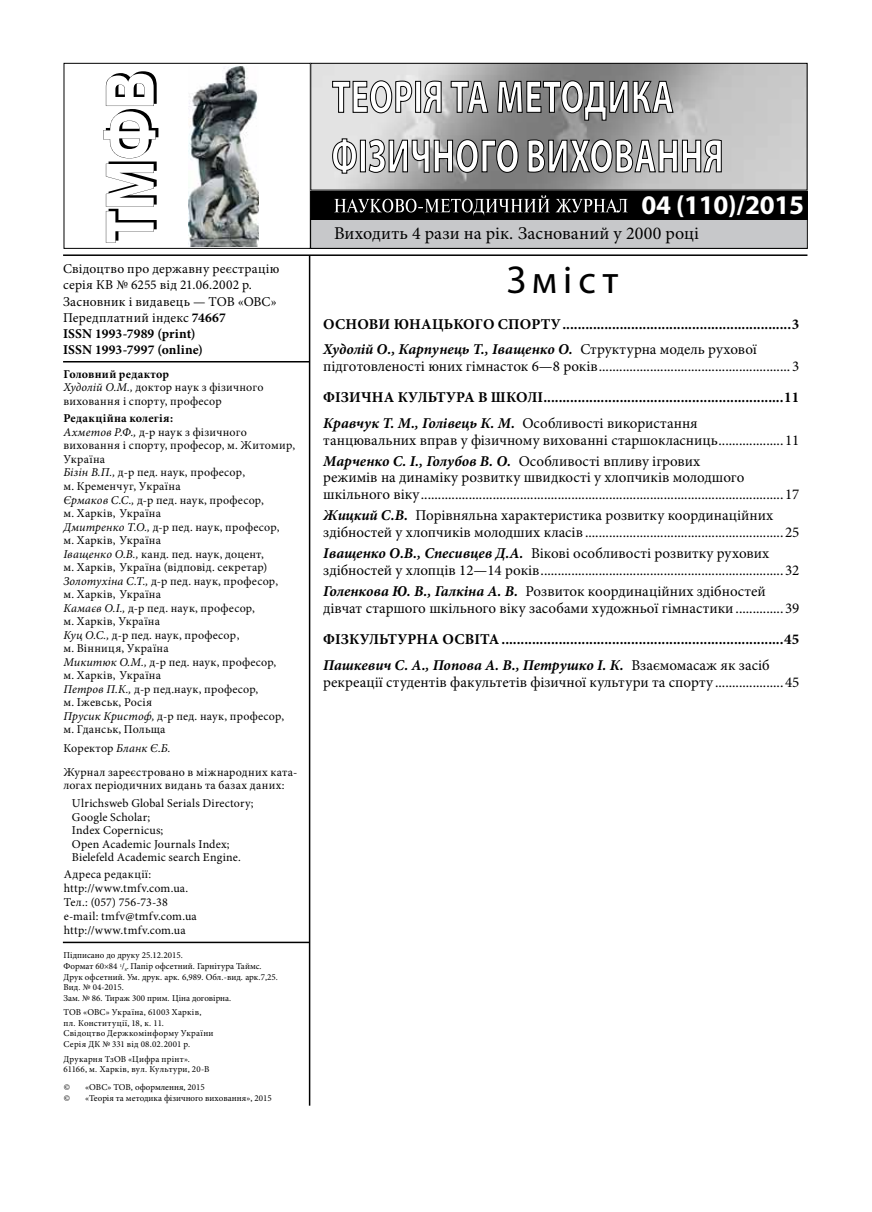
<style>
.page{position:relative;width:872px;height:1212px;background:#fff}
.page>*{position:absolute;margin:0;border:0;box-sizing:border-box;transform-origin:0 0}
.t1{font:39px "Myriad Pro";color:#000}
.t2{font:700 27px "Myriad Pro";letter-spacing:-.01em;color:#fff}
.t3{font:18px "Minion Pro";letter-spacing:.005em;color:#000}
.t4{font:15px/16.8px "Minion Pro";color:#000}
.t5{font:700 15px/25.3px "Minion Pro";letter-spacing:.01em;color:#000}
.t6{font:13.5px/16.2px "Minion Pro";letter-spacing:.02em;color:#000}
.t7{font:12px/13.5px "Minion Pro";letter-spacing:.02em;color:#000}
.t8{font:italic 12px "Minion Pro";letter-spacing:.01em;color:#000}
.t9{font:9px/10.6px "Minion Pro";color:#000}
.t10{font:9px/10.5px "Minion Pro";letter-spacing:.03em;color:#000}
.t11{font:9px/10.5px "Minion Pro";letter-spacing:.025em;color:#000}
.s1{font-weight:700}
.s2{font-style:italic}
.s3{font-style:normal}
.s4{font-weight:400}
.s5{font-weight:700;font-style:italic}
</style>
<div class="page">
<div style="left:311px;top:219px;width:496px;height:29px;background:#c7c8ca"></div>
<div style="left:310px;top:219px;width:497px;height:30px;border:1px solid #000"></div>
<div style="left:64px;top:63px;width:246px;height:186px;border:1px solid #000"></div>
<hr style="left:63px;top:361px;width:247px;height:1px;background:#000">
<hr style="left:63px;top:254px;width:744px;height:2px;background:#000">
<hr style="left:309px;top:256px;width:1px;height:850px;background:#000">
<hr style="left:63px;top:942px;width:246px;height:1px;background:#000">
<div style="left:311px;top:190px;width:496px;height:29px;background:#000"></div>
<div style="left:310px;top:190px;width:497px;height:29px;border:1px solid #000"></div>
<img style="left:188px;top:67px;width:71px;height:180px">
<svg style="left:334px;top:195px;width:294px;height:21px"></svg>
<svg style="left:103px;top:71px;width:55px;height:172px"></svg>
<svg style="left:332px;top:62px;width:342px;height:59px"></svg>
<svg style="left:332px;top:137px;width:390px;height:37px"></svg>
<p class="t6" style="left:63px;top:261px;width:218px">Свідоцтво про державну реєстрацію серія КВ № 6255 від 21.06.2002 р.<br>Засновник і видавець — ТОВ «ОВС»<br>Передплатний індекс <span class="s1">74667<br>ISSN 1993-7989 (print)<br>ISSN 1993-7997 (online)</span></p>
<p class="t7" style="left:63px;top:367px;width:202px"><span class="s1">Головний редактор<br></span><span class="s2">Худолій О.М.,</span> доктор наук з фізичного виховання і спорту, професор</p>
<p class="t7" style="left:63px;top:412px;width:233px"><span class="s1">Редакційна колегія:<br></span><span class="s2">Ахметов Р.Ф.,</span> д-р наук з фізичного виховання і спорту, професор, м. Житомир,<br>Україна<br><span class="s2">Бізін В.П.,</span> д-р пед. наук, професор,<br>м. Кременчуг, Україна<br><span class="s2">Єрмаков С.С.,</span> д-р пед. наук, професор,<br>м. Харків, Україна<br><span class="s2">Дмитренко Т.О.,</span> д-р пед. наук, професор,<br>м. Харків, Україна<br><span class="s2">Іващенко О.В.,</span> канд. пед. наук, доцент,<br>м. Харків, Україна (відповід. секретар)<br><span class="s2">Золотухіна С.Т.,</span> д-р пед. наук, професор,<br>м. Харків, Україна<br><span class="s2">Камаєв О.І.,</span> д-р пед. наук, професор,<br>м. Харків, Україна<br><span class="s2">Куц О.С.,</span> д-р пед. наук, професор ,<br>м. Вінниця, Україна<br><span class="s2">Микитюк О.М.,</span> д-р пед. наук, професор,<br>м. Харків, Україна<br><span class="s2">Петров П.К.,</span> д-р пед.наук, професор,<br>м. Іжевськ, Росія<br><span class="s2">Прусик Кристоф,</span> д-р пед. наук, професор, м. Гданськ, Польща</p>
<p class="t8" style="left:63px;top:740px;width:109px"><span class="s3">Коректор</span> Бланк Є.Б.</p>
<p class="t7" style="left:63px;top:765px;width:235px">Журнал зареєстровано в міжнародних ката&shy;логах періодичних видань та базах даних:</p>
<p class="t7" style="left:72px;top:797px;width:183px">Ulrichsweb Global Serials Directory;<br>Google Scholar;<br>Index Copernicus;<br>Open Academic Journals Index;<br>Bielefeld Academic search Engine.</p>
<p class="t7" style="left:64px;top:867px;width:135px;line-height:14.1px">Адреса редакції: http://www.tmfv.com.ua.<br>Тел.: (057) 756-73-38 e-mail: tmfv@tmfv.com.ua http://www.tmfv.com.ua</p>
<p class="t9" style="left:64px;top:950px;width:216px">Підписано до друку 25.12.2015.<br>Формат 60 84 <sup>1</sup>/<sub>8</sub>. Папір офсетний. Гарнітура Таймс.<br>Друк офсетний. Ум. друк. арк. 6,989. Обл. ‑вид. арк.7,25.<br>Вид. № 04-2015.<br>Зам. № 86. Тираж 300 прим. Ціна договірна.</p>
<p class="t10" style="left:64px;top:1007px;width:151px">ТОВ «ОВС» Україна, 61003 Харків, пл. Конституції, 18, к. 11.<br>Свідоцтво Держкомінформу України<br>Серія ДК № 331 від 08.02.2001 р.</p>
<p class="t11" style="left:64px;top:1053px;width:147px">Друкарня ТзОВ «Цифра прінт».<br>61166, м. Харків, вул. Культури, 20-В</p>
<p class="t9" style="left:64px;top:1082px;width:8px">©</p>
<p class="t9" style="left:85px;top:1082px;width:121px">«ОВС» ТОВ, оформлення, 2015</p>
<p class="t9" style="left:64px;top:1093px;width:8px">©</p>
<p class="t9" style="left:85px;top:1093px;width:188px">«Теорія та методика фізичного виховання», 2015</p>
<h2 class="t2" style="left:641px;top:187px;width:164px">04 (110)/2015</h2>
<h3 class="t3" style="left:334px;top:221px;width:366px">Виходить 4 рази на рік. Заснований у 2000 році</h3>
<h1 class="t1" style="left:507px;top:256px;width:113px">Зміст</h1>
<p class="t5" style="left:323px;top:311px;width:477px;text-indent:175px">спорту............................................................3<br><span class="s2">Худолій О., Карпунець Т., Іващенко О.</span> <span class="s4">Структурна модель рухової</span></p>
<p class="t4" style="left:323px;top:358px;width:478px">підготовленості юних гімнасток 6—8 років........................................................ 3</p>
<p class="t5" style="left:323px;top:385px;width:477px">фізична культура в школі...............................................................11<br><span class="s2">Кравчук Т. М., Голівець К. М.</span> <span class="s4">Особливості використання</span></p>
<p class="t4" style="left:323px;top:429px;width:478px;line-height:21px">танцювальних вправ у фізичному вихованні старшокласниць...................11<br><span class="s5">Марченко С. І., Голубов В. О.</span> Особливості впливу ігрових</p>
<p class="t4" style="left:323px;top:469px;width:478px">режимів на динаміку розвитку швидкості у хлопчиків молодшого шкільного віку..........................................................................................................17</p>
<p class="t4" style="left:323px;top:507px;width:478px"><span class="s5">Жицкий С.В.</span> Порівняльна характеристика розвитку координаційних здібностей у хлопчиків молодших класів ..........................................................25</p>
<p class="t4" style="left:323px;top:545px;width:478px"><span class="s5">Іващенко О.В., Спесивцев Д.А.</span> Вікові особливості розвитку рухових здібностей у хлопців 12—14 років.......................................................................32</p>
<p class="t4" style="left:323px;top:583px;width:478px"><span class="s5">Голенкова Ю. В., Галкіна А. В.</span> Розвиток координаційних здібностей дівчат старшого шкільного віку засобами художньої гімнастики..............39</p>
<p class="t5" style="left:323px;top:627px;width:477px">Фізкультурна освіта..........................................................................45<br><span class="s2">Пашкевич С. А., Попова А. В., Петрушко І. К.</span> <span class="s4">Взаємомасаж як засіб</span></p>
<p class="t4" style="left:323px;top:673px;width:478px">рекреації студентів факультетів фізичної культури та спорту ....................45</p>
<p class="t5" style="left:323px;top:311px;width:151px">Основи юнацького</p>
</div>
